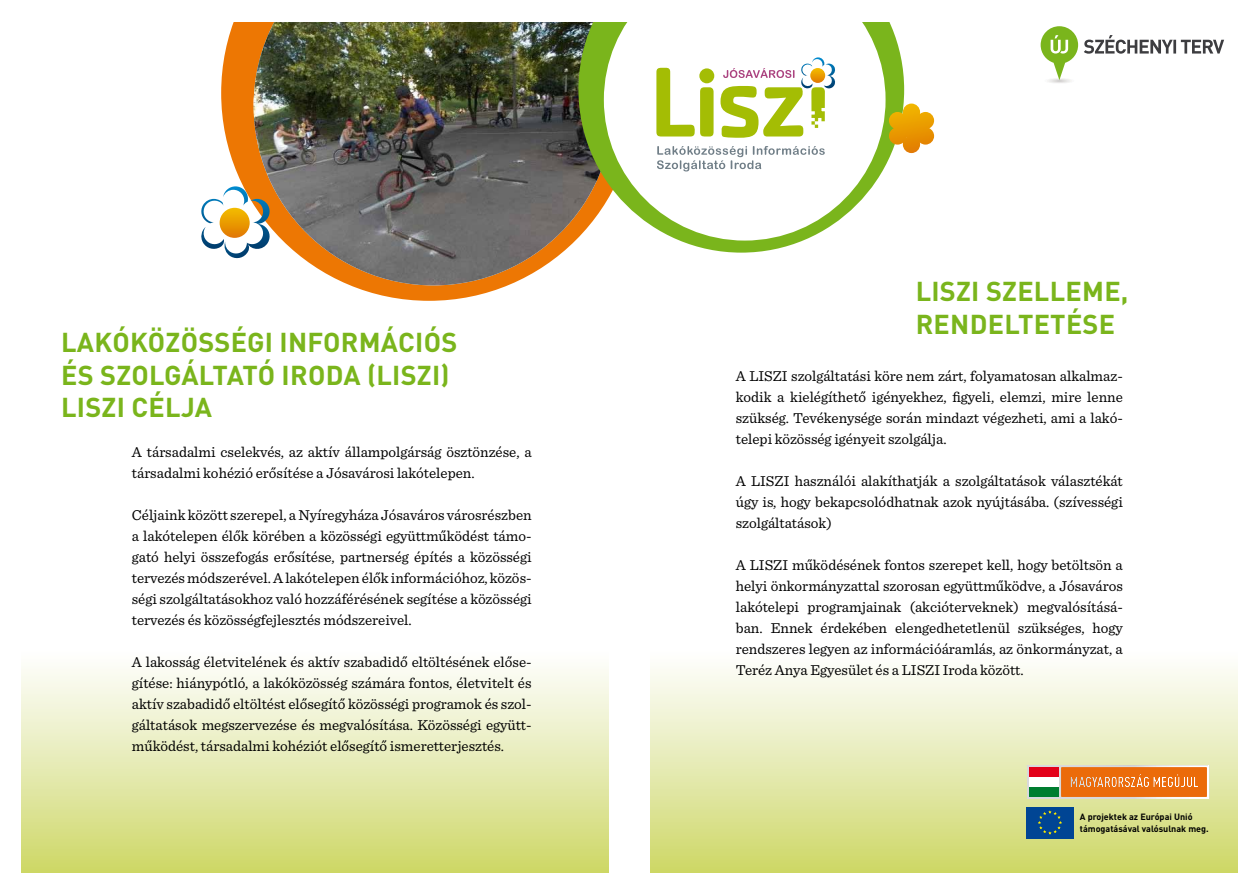
<style>
.page{position:relative;width:1259px;height:893px;background:#fff}
.page>*{position:absolute;margin:0;border:0;box-sizing:border-box;transform-origin:0 0}
.t1{font:700 27px/32.4px "DIN Pro";letter-spacing:.01em;color:#7ab51c}
.t2{font:15px/21px "Sentinel";color:#000;text-align:justify}
.t3{font:700 9px/12px "DIN Pro";color:#000}
</style>
<div class="page">
<div style="left:21px;top:651px;width:587px;height:221px;background:linear-gradient(to bottom,#fff,#ced869)"></div>
<div style="left:651px;top:651px;width:586px;height:221px;background:linear-gradient(to bottom,#fff,#ced869)"></div>
<hr style="left:1046px;top:79px;width:26px;height:4px;background:#f3f3f1;border-radius:50%">
<hr style="left:1049px;top:79px;width:20px;height:4px;background:#eae9e9;border-radius:50%">
<svg style="left:1040px;top:26px;width:184px;height:56px"></svg>
<svg style="left:221px;top:22px;width:288px;height:279px;fill:#ed7703"></svg>
<img style="left:254px;top:22px;width:324px;height:263px">
<svg style="left:578px;top:22px;width:326px;height:231px"></svg>
<svg style="left:604px;top:22px;width:281px;height:219px"></svg>
<svg style="left:889px;top:104px;width:45px;height:49px"></svg>
<svg style="left:201px;top:186px;width:70px;height:74px"></svg>
<div style="left:1026px;top:807px;width:47px;height:31px;background:#004594"></div>
<svg style="left:1038px;top:810px;width:24px;height:24px"></svg>
<img style="left:1026px;top:765px;width:183px;height:35px">
<div style="left:1029px;top:767px;width:29px;height:10px;background:#e3001a"></div>
<div style="left:1029px;top:777px;width:29px;height:10px;background:#fff"></div>
<div style="left:1029px;top:787px;width:29px;height:9px;background:#007d30"></div>
<svg style="left:1061px;top:767px;width:145px;height:29px;background:#eb7821"></svg>
<hr style="left:1208px;top:765px;width:1px;height:34px;background:#fff">
<svg style="left:657px;top:146px;width:168px;height:25px"></svg>
<svg style="left:656px;top:57px;width:180px;height:81px"></svg>
<h1 class="t1" style="left:61px;top:325px;width:398px">LAKÓKÖZÖSSÉGI IN FORMÁCIÓS<br>ÉS SZOLGÁLTATÓ I RODA (LISZI</h1>
<h1 class="t1" style="left:440px;top:358px;width:11px">)</h1>
<h1 class="t1" style="left:61px;top:390px;width:13px">LISZI</h1>
<h1 class="t1" style="left:131px;top:390px;width:82px">CÉLJA</h1>
<p class="t2" style="left:132px;top:441px;width:401px">A társadalmi cselekvés, az aktív állampolgárság ösztönzése, a társadalmi kohézió erősítése a Jósavárosi lakótelepen.</p>
<p class="t2" style="left:132px;top:504px;width:401px">Céljaink között szerepel, a Nyíregyháza Jósaváros városrészben a lakótelepen élők körében a közösségi együttműködést támo&shy;gató helyi összefogás erősítése, partnerség építés a közösségi tervezés módszerével. A lakótelepen élők információhoz, közös&shy;ségi szolgáltatásokhoz való hozzáférésének segítése a közösségi tervezés és közösségfejlesztés módszereivel.</p>
<p class="t2" style="left:132px;top:651px;width:401px">A lakosság életvitelének és aktív szabadidő eltöltésének előse&shy;gítése: hiánypótló, a lakóközösség számára fontos, életvitelt és aktív szabadidő eltöltést elősegítő közösségi programok és szol&shy;gáltatások megszervezése és megvalósítása. Közösségi együtt&shy;működést, társadalmi kohéziót elősegítő ismeretterjesztés.</p>
<h1 class="t1" style="left:915px;top:274px;width:214px;text-indent:70px">SZELLEME,<br>REN DELTETÉSE</h1>
<p class="t2" style="left:736px;top:365px;width:388px">A LISZI szolgáltatási köre nem zárt, folyamatosan alkalmaz&shy;kodik a kielégíthető igényekhez, figyeli, elemzi, mire lenne szükség. Tevékenysége során mindazt végezheti, ami a lakó&shy;telepi közösség igényeit szolgálja.</p>
<p class="t2" style="left:736px;top:470px;width:388px">A LISZI használói alakíthatják a szolgáltatások választékát úgy is, hogy bekapcsolódhatnak azok nyújtásába. (szívességi szolgáltatások)</p>
<p class="t2" style="left:736px;top:554px;width:388px">A LISZI működésének fontos szerepet kell, hogy betöltsön a helyi önkormányzattal szorosan együttműködve, a Jósaváros lakótelepi programjainak (akcióterveknek) megvalósításá&shy;ban. Ennek érdekében elengedhetetlenül szükséges, hogy rendszeres legyen az információáramlás, az önkormányzat, a Teréz Anya Egyesület és a LISZI Iroda között.</p>
<h1 class="t1" style="left:915px;top:274px;width:13px">LISZI</h1>
<p class="t3" style="left:1080px;top:810px;width:130px">A PROJEKTEK AZ EURÓPAI UNIÓ<br>TÁMOGATÁSÁVAL VALÓSULNAK MEG.</p>
</div>
